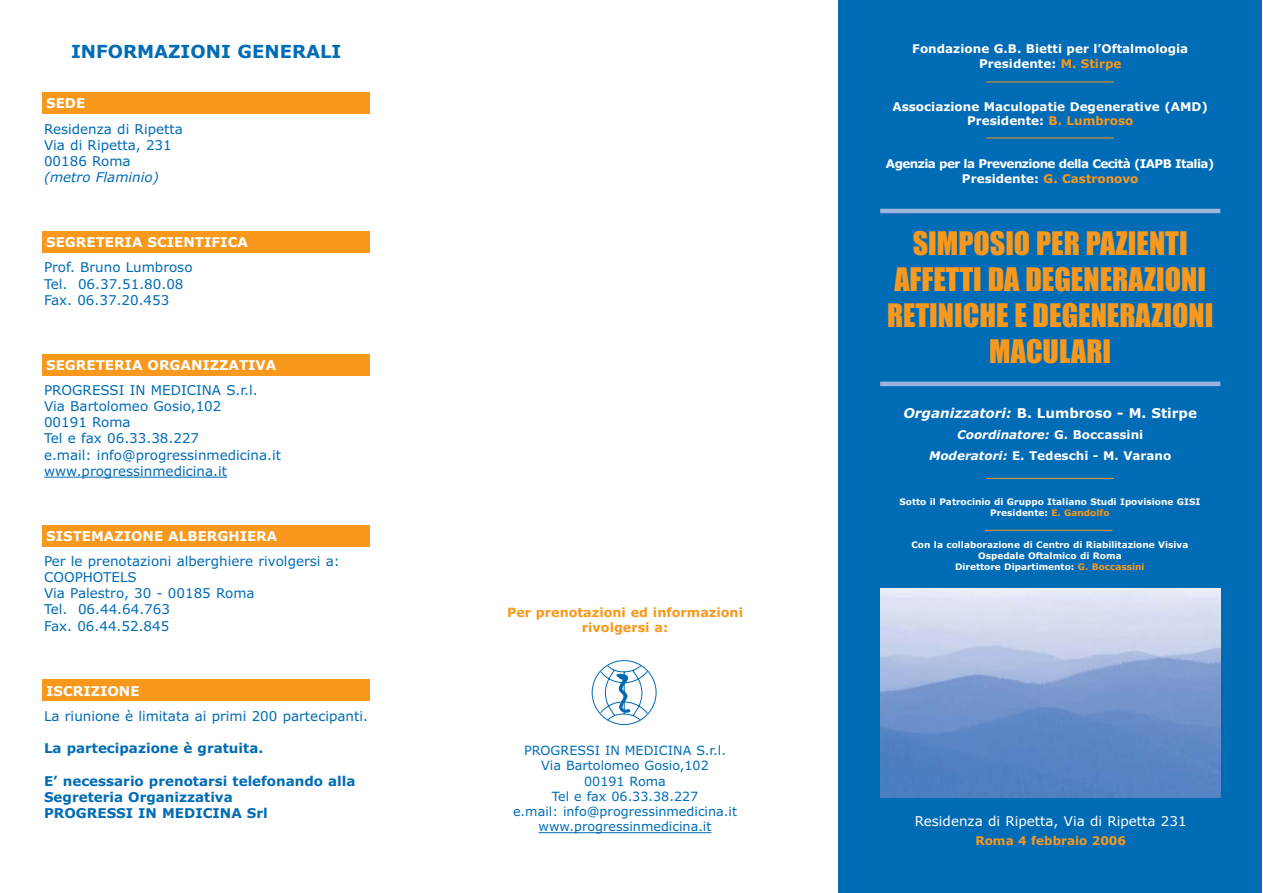
<style>
.page{position:relative;width:1263px;height:893px;background:#fff}
.page>*{position:absolute;margin:0;border:0;box-sizing:border-box;transform-origin:0 0}
.t1{font:30px/36px "Impact";color:#f8981d;text-align:center}
.t2{font:700 18px "Verdana";color:#006cb6}
.t3{font:13.5px/16.2px "Verdana";color:#006cb6}
.t4{font:700 13.5px "Verdana";color:#fff}
.t5{font:700 13.5px/16.2px "Verdana";color:#006cb6}
.t6{font:13.5px "Verdana";color:#fff}
.t7{font:italic 13.5px "Verdana";color:#006cb6}
.t8{font:12.75px/15.3px "Verdana";color:#006cb6;text-align:center}
.t9{font:700 12.75px/15.3px "Verdana";color:#f8981d;text-align:center}
.t10{font:700 12px/14.4px "Verdana";color:#fff;text-align:center}
.t11{font:700 12px/14.4px "Verdana";letter-spacing:-.05em;color:#fff;text-align:center}
.t12{font:700 12px "Verdana";color:#f8981d}
.t13{font:700 9px/11.1px "Verdana";color:#fff;text-align:center}
.s1{color:#f8981d}
.s2{font-style:italic}
</style>
<div class="page">
<div style="left:838px;top:0;width:424px;height:892px;background:#006cb6"></div>
<hr style="left:539px;top:832px;width:31px;height:1px;background:#006cb6">
<hr style="left:569px;top:832px;width:143px;height:1px;background:#006cb6">
<img style="left:880px;top:588px;width:340px;height:209px">
<hr style="left:986px;top:82px;width:128px;height:1px;background:#f8981d">
<hr style="left:986px;top:138px;width:128px;height:1px;background:#f8981d">
<div style="left:43px;top:93px;width:327px;height:21px;background:#f8981d"></div>
<div style="left:43px;top:231px;width:327px;height:22px;background:#f8981d"></div>
<div style="left:43px;top:354px;width:327px;height:21px;background:#f8981d"></div>
<div style="left:43px;top:525px;width:327px;height:21px;background:#f8981d"></div>
<div style="left:43px;top:679px;width:327px;height:22px;background:#f8981d"></div>
<hr style="left:44px;top:476px;width:33px;height:1px;background:#006cb6">
<hr style="left:77px;top:476px;width:150px;height:1px;background:#006cb6">
<hr style="left:880px;top:209px;width:340px;height:4px;background:#9fb4dd">
<div style="left:592px;top:660px;width:65px;height:65px;border:1px solid #0068b3;border-radius:50%"></div>
<svg style="left:600px;top:664px;width:48px;height:57px"></svg>
<hr style="left:985px;top:530px;width:127px;height:1px;background:#f8981d">
<div style="left:880px;top:381px;width:340px;height:5px;background:#9fb4dd"></div>
<hr style="left:986px;top:478px;width:128px;height:1px;background:#f8981d">
<h2 class="t2" style="left:71px;top:44px;width:272px">INFORMAZIONI GENERALI</h2>
<p class="t4" style="left:46px;top:98px;width:41px">SEDE</p>
<p class="t3" style="left:44px;top:122px;width:140px">Residenza di Ripetta<br>Via di Ripetta, 231<br>00186 Roma</p>
<p class="t7" style="left:44px;top:172px;width:116px">(metro Flaminio)</p>
<p class="t4" style="left:46px;top:237px;width:203px">SEGRETERIA SCIENTIFICA</p>
<p class="t3" style="left:44px;top:260px;width:150px">Prof. Bruno Lumbroso<br>Tel. 06.37.51.80.08<br>Fax. 06.37.20.453</p>
<p class="t4" style="left:46px;top:359px;width:232px">SEGRETERIA ORGANIZZATIVA</p>
<p class="t3" style="left:44px;top:383px;width:239px">PROGRESSI IN MEDICINA S.r.l.<br>Via Bartolomeo Gosio,102<br>00191 Roma<br>Tel e fax 06.33.38.227<br>e.mail: info@progressinmedicina.it www.progressinmedicina.it</p>
<p class="t4" style="left:46px;top:530px;width:233px">SISTEMAZIONE ALBERGHIERA</p>
<p class="t3" style="left:44px;top:554px;width:298px">Per le prenotazioni alberghiere rivolgersi a:<br>COOPHOTELS<br>Via Palestro, 30 - 00185 Roma<br>Tel. 06.44.64.763<br>Fax. 06.44.52.845</p>
<p class="t4" style="left:46px;top:685px;width:95px">ISCRIZIONE</p>
<p class="t3" style="left:44px;top:709px;width:326px">La riunione è limitata ai primi 200 partecipanti.</p>
<p class="t5" style="left:44px;top:741px;width:221px">La partecipazione è gratuita.</p>
<p class="t5" style="left:44px;top:773px;width:313px">E’ necessario prenotarsi telefonando alla<br>Segreteria Organizzativa<br>PROGRESSI IN MEDICINA Srl</p>
<p class="t9" style="left:507px;top:606px;width:238px">Per prenotazioni ed informazioni rivolgersi a:</p>
<p class="t8" style="left:513px;top:743px;width:225px">PROGRESSI IN MEDICINA S.r.l.<br>Via Bartolomeo Gosio,102<br>00191 Roma<br>Tel e fax 06.33.38.227<br>e.mail: info@progressinmedicina.it www.progressinmedicina.it</p>
<p class="t10" style="left:912px;top:43px;width:277px">Fondazione G.B. Bietti per l’Oftalmologia<br>Presidente: <span class="s1">M. Stirpe</span></p>
<p class="t10" style="left:892px;top:100px;width:317px">Associazione Maculopatie Degenerative (AMD)<br>Presidente: <span class="s1">B. Lumbroso</span></p>
<p class="t11" style="left:886px;top:158px;width:330px">Agenzia per la Prevenzione della Cecità (IAPB Italia)<br>Presidente: <span class="s1">G. Castronovo</span></p>
<h1 class="t1" style="left:887px;top:228px;width:328px">SIMPOSIO PER PAZIENTI<br>AFFETTI DA DEGENERAZIONI<br>RETINICHE E DEGENERAZIONI<br>MACULARI</h1>
<p class="t4" style="left:903px;top:408px;width:295px"><span class="s2">Organizzatori:</span> B. Lumbroso - M. Stirpe</p>
<p class="t10" style="left:929px;top:425px;width:244px;line-height:20.7px"><span class="s2">Coordinatore:</span> G. Boccassini<br><span class="s2">Moderatori:</span> E. Tedeschi - M. Varano</p>
<p class="t13" style="left:900px;top:497px;width:302px">Sotto il Patrocinio di Gruppo Italiano Studi Ipovisione GISI<br>Presidente: <span class="s1">E. Gandolfo</span></p>
<p class="t13" style="left:911px;top:540px;width:278px">Con la collaborazione di Centro di Riabilitazione Visiva<br>Ospedale Oftalmico di Roma<br>Direttore Dipartimento: <span class="s1">G. Boccassini</span></p>
<p class="t6" style="left:915px;top:815px;width:273px">Residenza di Ripetta, Via di Ripetta 231</p>
<p class="t12" style="left:975px;top:835px;width:152px">Roma 4 febbraio 2006</p>
</div>
